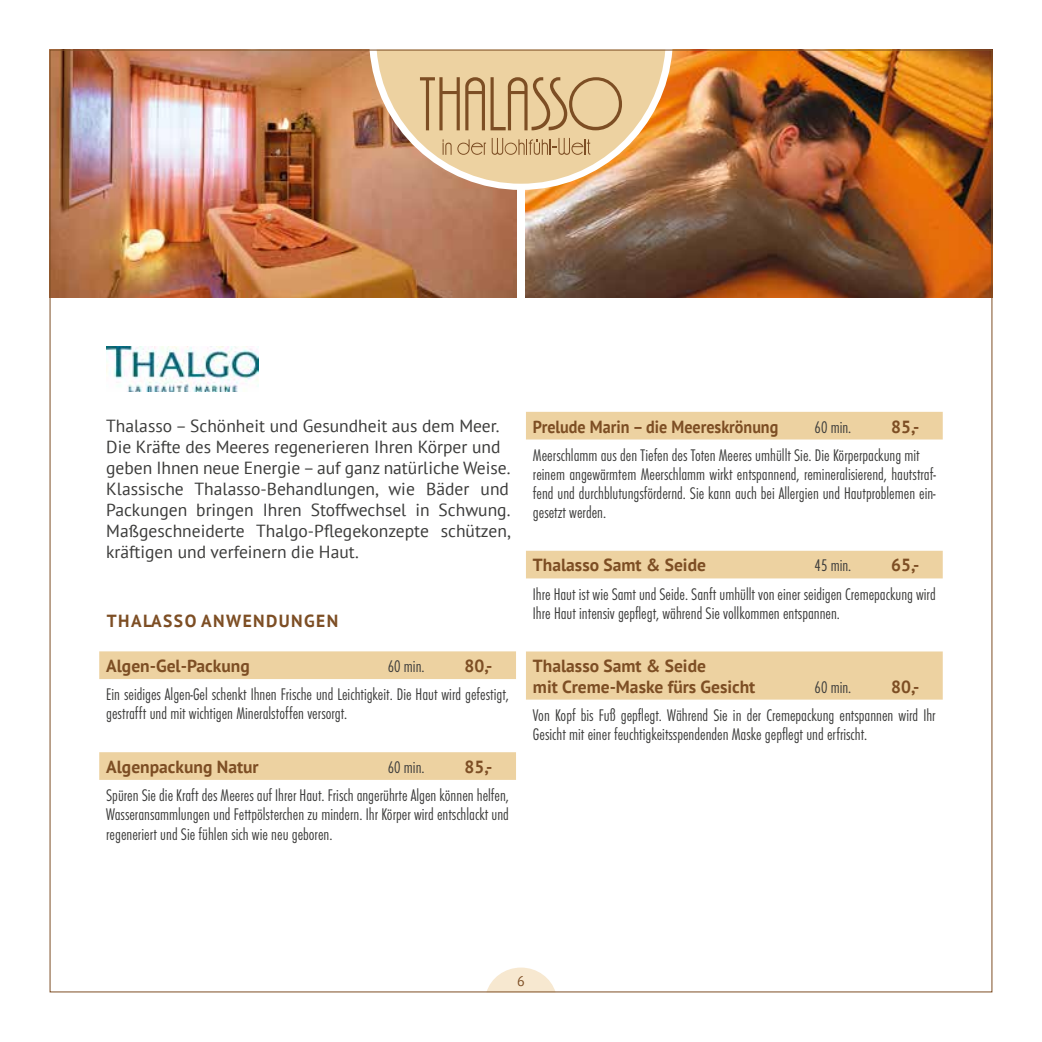
<style>
.page{position:relative;width:1042px;height:1042px;background:#fff}
.page>*{position:absolute;margin:0;border:0;box-sizing:border-box;transform-origin:0 0}
.t1{font:300 condensed 17.5px/19.2px "Futura T";color:#3c3c3b}
.t2{font:17.5px/21px "PT Sans";color:#3c3c3b}
.t3{font:700 17.5px/21px "PT Sans";color:#7d4e24}
.t4{font:700 17.5px "PT Sans";color:#7d4e24;scale:.92 1}
.t5{font:700 17.5px "PT Sans";letter-spacing:.08em;color:#7d4e24}
.t6{font:14px "PT Sans";color:#7d4e24}
</style>
<div class="page">
<svg style="left:487px;top:967px;width:68px;height:23px"></svg>
<img style="left:52px;top:52px;width:464px;height:246px">
<img style="left:526px;top:52px;width:464px;height:246px">
<svg style="left:368px;top:49px;width:305px;height:142px;background:#c6976d"></svg>
<svg style="left:99px;top:651px;width:417px;height:129px"></svg>
<svg style="left:526px;top:412px;width:417px;height:287px"></svg>
<img style="left:107px;top:346px;width:152px;height:45px">
<svg style="left:370px;top:52px;width:301px;height:137px;background:#ddbb8e"></svg>
<p class="t2" style="left:106px;top:415px;width:406px">Thalasso – Schönheit und Gesundheit aus dem Meer.<br>Die Kräfte des Meeres regenerieren Ihren Körper und geben Ihnen neue Energie – auf ganz natürliche Weise.<br>Klassische Thalasso-Behandlungen, wie Bäder und Packungen bringen Ihren Stoffwechsel in Schwung.<br>Maßgeschneiderte Thalgo-Pflegekonzepte schützen, kräftigen und verfeinern die Haut.</p>
<p class="t5" style="left:107px;top:609px;width:233px">THALASSO ANWENDUNGEN</p>
<p class="t3" style="left:106px;top:655px;width:145px">Algen-Gel-Packung</p>
<p class="t1" style="left:388px;top:656px;width:38px">60 min.</p>
<p class="t3" style="left:464px;top:655px;width:30px">80,-</p>
<p class="t1" style="left:106px;top:684px;width:404px">Ein seidiges Algen-Gel schenkt Ihnen Frische und Leichtigkeit. Die Haut wird gefestigt, gestrafft und mit wichtigen Mineralstoffen versorgt.</p>
<p class="t3" style="left:106px;top:756px;width:154px">Algenpackung Natur</p>
<p class="t1" style="left:388px;top:757px;width:38px">60 min.</p>
<p class="t3" style="left:464px;top:756px;width:30px">85,-</p>
<p class="t1" style="left:106px;top:785px;width:404px;text-align:justify">Spüren Sie die Kraft des Meeres auf Ihrer Haut. Frisch angerührte Algen können helfen, Wasseransammlungen und Fettpölsterchen zu mindern. Ihr Körper wird entschlackt und regeneriert und Sie fühlen sich wie neu geboren.</p>
<p class="t4" style="left:533px;top:415px;width:268px">Prelude Marin – die Meereskrönung</p>
<p class="t1" style="left:814px;top:417px;width:38px">60 min.</p>
<p class="t3" style="left:891px;top:415px;width:30px">85,-</p>
<p class="t1" style="left:533px;top:445px;width:404px">Meerschlamm aus den Tiefen des Toten Meeres umhüllt Sie. Die Körperpackung mit reinem angewärmtem Meerschlamm wirkt entspannend, remineralisierend, hautstraf&shy;fend und durchblutungsfördernd. Sie kann auch bei Allergien und Hautproblemen ein&shy;gesetzt werden.</p>
<p class="t3" style="left:533px;top:554px;width:175px">Thalasso Samt &amp; Seide</p>
<p class="t1" style="left:814px;top:556px;width:38px">45 min.</p>
<p class="t3" style="left:891px;top:554px;width:30px">65,-</p>
<p class="t1" style="left:533px;top:584px;width:404px">Ihre Haut ist wie Samt und Seide. Sanft umhüllt von einer seidigen Cremepackung wird<br>Ihre Haut intensiv gepflegt, während Sie vollkommen entspannen.</p>
<p class="t3" style="left:533px;top:654px;width:224px">Thalasso Samt &amp; Seide<br>mit Creme-Maske fürs Gesicht</p>
<p class="t1" style="left:814px;top:677px;width:38px">60 min.</p>
<p class="t3" style="left:891px;top:675px;width:30px">80,-</p>
<p class="t1" style="left:533px;top:705px;width:404px">Von Kopf bis Fuß gepflegt. Während Sie in der Cremepackung entspannen wird Ihr<br>Gesicht mit einer feuchtigkeitsspendenden Maske gepflegt und erfrischt.</p>
<p class="t6" style="left:517px;top:972px;width:9px">6</p>
</div>
